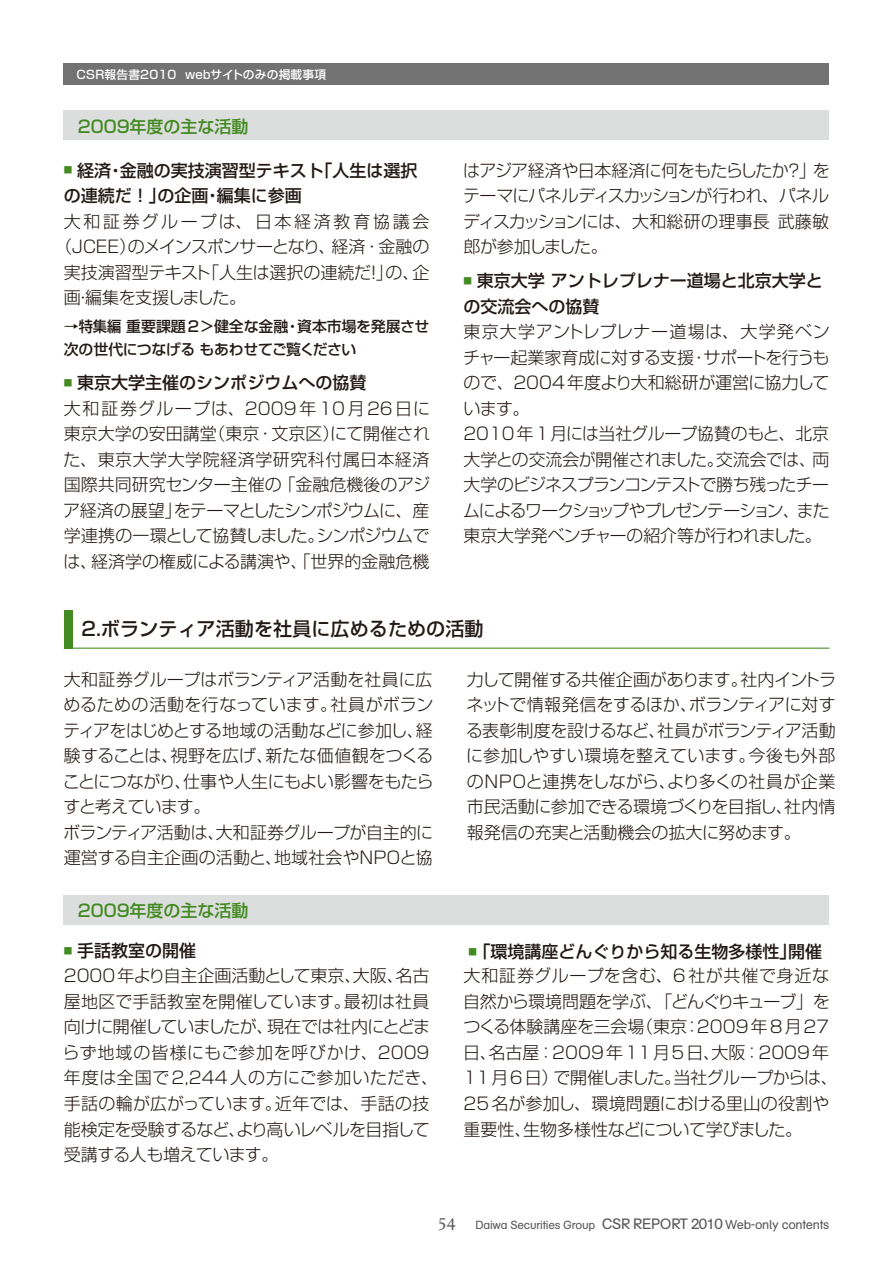
<style>
.page{position:relative;width:893px;height:1263px;background:#fff}
.page>*{position:absolute;margin:0;border:0;box-sizing:border-box;transform-origin:0 0}
.t1{font:500 19.2px "Shin Go Pro";color:#231916}
.t2{font:300 16.95px/25.5px "Shin Go Pro";color:#231916}
.t3{font:300 16.95px/25.5px "Shin Go Pro";letter-spacing:-.025em;color:#231916}
.t4{font:500 16.95px/25.5px "Shin Go Pro";color:#231916}
.t5{font:300 16.95px "Shin Go Pro";letter-spacing:-.055em;color:#231916}
.t6{font:500 16.95px "Shin Go Pro";color:#428a21}
.t7{font:300 16.95px "Shin Go Pro";letter-spacing:.16em;color:#231916}
.t8{font:300 16.95px "Shin Go Pro";letter-spacing:-.06em;color:#231916}
.t9{font:500 14.85px/23.4px "Shin Go Pro";letter-spacing:-.01em;color:#231916}
.t10{font:11.7px "AG Schoolbook";letter-spacing:-.02em;color:#595857}
.t11{font:500 11.7px "Shin Go Pro";letter-spacing:.02em;color:#fff}
.s1{font-weight:500}
.s2{font-family:"Albertina";font-size:18px}
.s3{font-size:14.85px}
.s4{font-size:12.75px}
</style>
<div class="page">
<div style="left:64px;top:64px;width:765px;height:21px;background:#727272"></div>
<div style="left:64px;top:111px;width:765px;height:29px;background:#dcdddd"></div>
<div style="left:64px;top:895px;width:765px;height:30px;background:#dcdddd"></div>
<hr style="left:64px;top:648px;width:765px;height:1px;background:#428a21">
<div style="left:64px;top:610px;width:8px;height:38px;background:#428a21"></div>
<p class="t11" style="left:77px;top:65px;width:251px">CSR報告書2010 webサイトのみの掲載事項</p>
<p class="t6" style="left:78px;top:112px;width:172px">2009年度の主な活動</p>
<p class="t4" style="left:64px;top:155px;width:355px"><sup>■</sup> 経済・金融の実技演習型テキスト｢人生は選択の連続だ！｣の企画・編集に参画</p>
<p class="t7" style="left:64px;top:207px;width:367px">大和証券グループは、日本経済教育協議会</p>
<p class="t5" style="left:55px;top:233px;width:376px">（JCEE）のメインスポンサーとなり、経済・金融の</p>
<p class="t2" style="left:64px;top:257px;width:367px">実技演習型テキスト「人生は選択の連続だ！」の、企</p>
<p class="t8" style="left:64px;top:284px;width:184px">画・編集を支援しました。</p>
<p class="t9" style="left:64px;top:313px;width:367px">→特集編 重要課題2＞健全な金融・資本市場を発展させ次の世代につなげる もあわせてご覧ください</p>
<p class="t2" style="left:63px;top:368px;width:368px"><sup>■</sup> <span class="s1">東京大学主催のシンポジウムへの協賛<br></span>大和証券グループは、2009年10月26日に東京大学の安田講堂（東京・文京区）にて開催された、東京大学大学院経済学研究科付属日本経済国際共同研究センター主催の「金融危機後のアジア経済の展望」をテーマとしたシンポジウムに、産学連携の一環として協賛しました。シンポジウムでは、経済学の権威による講演や、「世界的金融危機</p>
<p class="t2" style="left:463px;top:155px;width:368px;text-align:justify">はアジア経済や日本経済に何をもたらしたか？」をテーマにパネルディスカッションが行われ、パネルディスカッションには、大和総研の理事長 武藤敏郎が参加しました。</p>
<p class="t4" style="left:463px;top:266px;width:361px"><sup>■</sup> 東京大学 アントレプレナー道場と北京大学との交流会への協賛</p>
<p class="t3" style="left:463px;top:317px;width:368px">東京大学アントレプレナー道場は、大学発ベンチャー起業家育成に対する支援・サポートを行うもので、2004年度より大和総研が運営に協力しています。<br>2010年1月には当社グループ協賛のもと、北京大学との交流会が開催されました。交流会では、両大学のビジネスプランコンテストで勝ち残ったチームによるワークショップやプレゼンテーション、また東京大学発ベンチャーの紹介等が行われました。</p>
<p class="t1" style="left:81px;top:613px;width:404px">2.ボランティア活動を社員に広めるための活動</p>
<p class="t2" style="left:63px;top:664px;width:372px">大和証券グループはボランティア活動を社員に広めるための活動を行なっています。社員がボランティアをはじめとする地域の活動などに参加し、経験することは、視野を広げ、新たな価値観をつくることにつながり、仕事や人生にもよい影響をもたらすと考えています。<br>ボランティア活動は、大和証券グループが自主的に運営する自主企画の活動と、地域社会やNPOと協</p>
<p class="t2" style="left:466px;top:664px;width:372px;text-align:justify">力して開催する共催企画があります。社内イントラネットで情報発信をするほか、ボランティアに対する表彰制度を設けるなど、社員がボランティア活動に参加しやすい環境を整えています。今後も外部のNPOと連携をしながら、より多くの社員が企業市民活動に参加できる環境づくりを目指し、社内情報発信の充実と活動機会の拡大に努めます。</p>
<p class="t6" style="left:78px;top:897px;width:172px">2009年度の主な活動</p>
<p class="t2" style="left:62px;top:936px;width:377px"><sup>■</sup> <span class="s1">手話教室の開催<br></span>2000年より自主企画活動として東京、大阪、名古屋地区で手話教室を開催しています。最初は社員向けに開催していましたが、現在では社内にとどまらず地域の皆様にもご参加を呼びかけ、2009年度は全国で2,244人の方にご参加いただき、手話の輪が広がっています。近年では、手話の技能検定を受験するなど、より高いレベルを目指して受講する人も増えています。</p>
<p class="t2" style="left:463px;top:937px;width:376px;text-indent:5px"><sup>■</sup><span class="s1">「環境講座どんぐりから知る生物多様性」開催</span>大和証券グループを含む、6社が共催で身近な自然から環境問題を学ぶ、「どんぐりキューブ」をつくる体験講座を三会場（東京：2009年8月27日、名古屋：2009年11月5日、大阪：2009年<br>11月6日）で開催しました。当社グループからは、<br>25名が参加し、環境問題における里山の役割や重要性、生物多様性などについて学びました。</p>
<p class="t10" style="left:437px;top:1219px;width:393px"><span class="s2">54</span> Daiwa Securities Group <span class="s3">CSR REPORT 2010</span> <span class="s4">Web-only contents</span></p>
</div>
